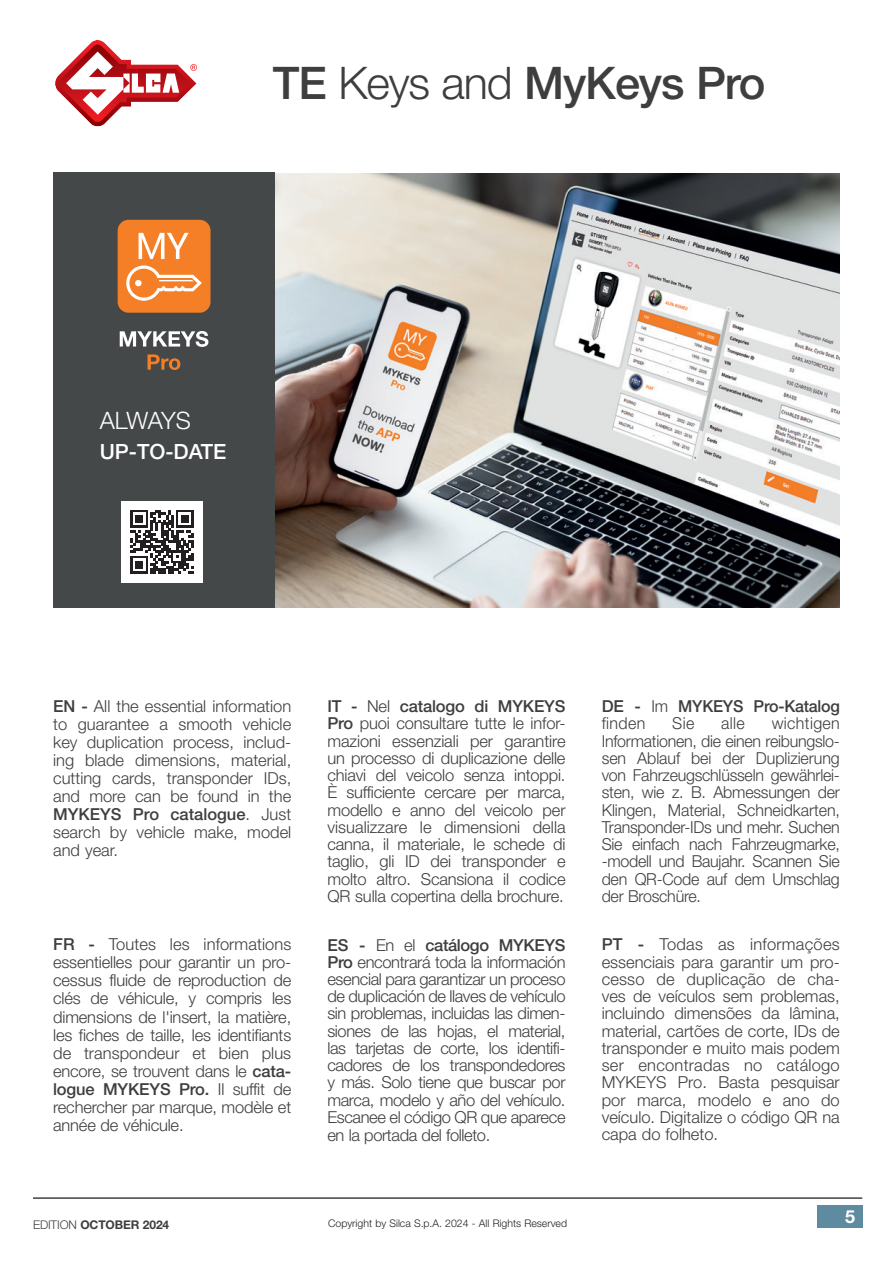
<style>
.page{position:relative;width:893px;height:1263px;background:#fff}
.page>*{position:absolute;margin:0;border:0;box-sizing:border-box;transform-origin:0 0}
.t1{font:500 45px "Helvetica Neue LT Std";letter-spacing:-.025em;color:#3e3e3f}
.t2{font:300 24px "Helvetica Neue LT Std";letter-spacing:-.02em;color:#fff}
.t3{font:500 21px "Helvetica Neue LT Std";color:#fff}
.t4{font:700 18px "Helvetica Neue LT Std";color:#fff}
.t5{font:300 16.5px/17.2px "Helvetica Neue LT Std";letter-spacing:-.01em;color:#3e3e3f;text-align:justify}
.t6{font:500 16.5px/17.2px "Helvetica Neue LT Std";letter-spacing:-.015em;color:#3e3e3f}
.t7{font:700 12px "Helvetica Neue LT Std";letter-spacing:-.01em;color:#3e3e3f}
.t8{font:300 10.5px "Helvetica Neue LT Std";color:#231f20}
.s1{font-weight:300}
.s2{font-weight:500}
</style>
<div class="page">
<div style="left:817px;top:1206px;width:46px;height:22px;background:#5f8ba1"></div>
<hr style="left:33px;top:1198px;width:829px;height:1px;background:#3e3e3f">
<svg style="left:55px;top:40px;width:142px;height:87px"></svg>
<img style="left:274px;top:173px;width:565px;height:434px">
<div style="left:53px;top:173px;width:221px;height:435px;background:#454849"></div>
<div style="left:118px;top:220px;width:93px;height:93px;background:#f47f26;border-radius:11px"></div>
<svg style="left:120px;top:331px;width:88px;height:16px"></svg>
<svg style="left:148px;top:354px;width:32px;height:16px"></svg>
<svg style="left:126px;top:265px;width:76px;height:36px"></svg>
<svg style="left:139px;top:233px;width:50px;height:26px"></svg>
<div style="left:121px;top:501px;width:82px;height:81px;background:#fff"></div>
<svg style="left:130px;top:510px;width:64px;height:63px"></svg>
<h1 class="t1" style="left:273px;top:56px;width:494px">TE <span class="s1">Keys and</span> MyKeys Pro</h1>
<h2 class="t2" style="left:100px;top:406px;width:93px">ALWAYS</h2>
<p class="t3" style="left:100px;top:439px;width:128px">UP-TO-DATE</p>
<p class="t5" style="left:53px;top:697px;width:240px;line-height:18px"><span class="s2">EN -</span> All the essential information to guarantee a smooth vehicle key duplication process, includ&shy;ing blade dimensions, material, cutting cards, transponder IDs, and more can be found in the <span class="s2">MYKEYS Pro catalogue</span>. Just search by vehicle make, model and year.</p>
<p class="t5" style="left:327px;top:697px;width:240px"><span class="s2">IT -</span> Nel <span class="s2">catalogo di MYKEYS Pro</span> puoi consultare tutte le infor&shy;mazioni essenziali per garantire un processo di duplicazione delle chiavi del veicolo senza intoppi.<br>È sufficiente cercare per marca, modello e anno del veicolo per visualizzare le dimensioni della canna, il materiale, le schede di taglio, gli ID dei transponder e molto altro. Scansiona il codice QR sulla copertina della brochure.</p>
<p class="t6" style="left:602px;top:697px;width:240px">DE - <span class="s1">Im</span> MYKEYS Pro-Katalog <span class="s1">finden</span></p>
<p class="t5" style="left:672px;top:714px;width:24px">Sie</p>
<p class="t5" style="left:721px;top:714px;width:25px">alle</p>
<p class="t5" style="left:602px;top:714px;width:240px;text-indent:170px">wichtigen Informationen, die einen reibungslo&shy;sen Ablauf bei der Duplizierung von Fahrzeugschlüsseln gewährlei&shy;sten, wie z. B. Abmessungen der Klingen, Material, Schneidkarten, Transponder-IDs und mehr. Suchen Sie einfach nach Fahrzeugmarke, -modell und Baujahr. Scannen Sie den QR-Code auf dem Umschlag der Broschüre.</p>
<p class="t5" style="left:53px;top:935px;width:240px;line-height:18px"><span class="s2">FR -</span> Toutes les informations essentielles pour garantir un pro&shy;cessus fluide de reproduction de clés de véhicule, y compris les dimensions de l'insert, la matière, les fiches de taille, les identifiants de transpondeur et bien plus encore, se trouvent dans le <span class="s2">cata&shy;logue MYKEYS Pro.</span> Il suffit de rechercher par marque, modèle et année de véhicule.</p>
<p class="t5" style="left:327px;top:936px;width:240px"><span class="s2">ES -</span> En el <span class="s2">catálogo MYKEYS Pro</span> encontrará toda la información esencial para garantizar un proceso de duplicación de llaves de vehículo sin problemas, incluidas las dimen&shy;siones de las hojas, el material, las tarjetas de corte, los identifi&shy;cadores de los transpondedores y más. Solo tiene que buscar por marca, modelo y año del vehículo.<br>Escanee el código QR que aparece en la portada del folleto.</p>
<p class="t5" style="left:602px;top:935px;width:240px"><span class="s2">PT -</span> Todas as informações essenciais para garantir um pro&shy;cesso de duplicação de cha&shy;ves de veículos sem problemas, incluindo dimensões da lâmina, material, cartões de corte, IDs de transponder e muito mais podem ser encontradas no catálogo MYKEYS Pro. Basta pesquisar por marca, modelo e ano do veículo. Digitalize o código QR na capa do folheto.</p>
<p class="t7" style="left:33px;top:1217px;width:138px"><span class="s1">EDITION</span> OCTOBER 2024</p>
<p class="t8" style="left:328px;top:1217px;width:240px">Copyright by Silca S.p.A. 2024 - All Rights Reserved</p>
<p class="t4" style="left:845px;top:1206px;width:12px">5</p>
</div>
